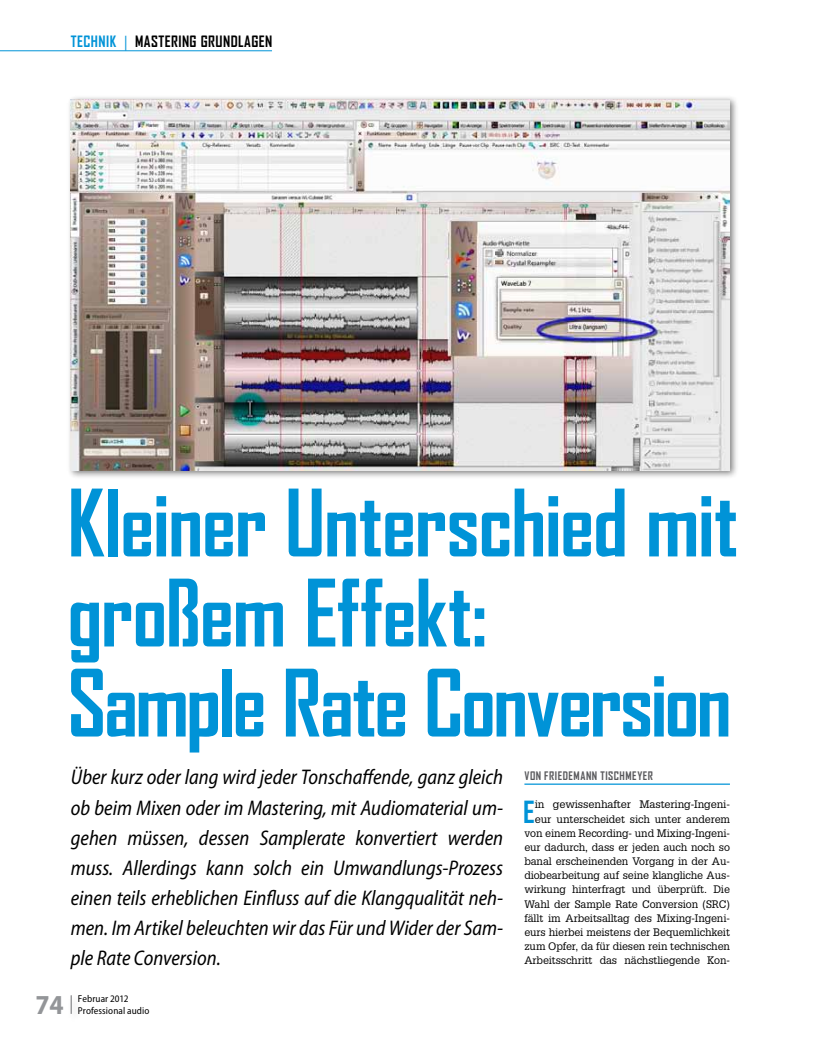
<style>
.page{position:relative;width:815px;height:1053px;background:#fff}
.page>*{position:absolute;margin:0;border:0;box-sizing:border-box;transform-origin:0 0}
.t1{font:700 88.75px/90px "Agency FB";letter-spacing:-.02em;color:#0093d7}
.t2{font:700 29.12px "Agency FB";color:#0093d7}
.t3{font:700 semi-condensed 27.5px "Myriad Pro";color:#939598}
.t4{font:italic semi-condensed 21.25px/30.1px "Myriad Pro";color:#000;text-align:justify;scale:.95 1}
.t5{font:700 15px "Agency FB";letter-spacing:.03em;color:#000}
.t6{font:700 11.25px "Agency FB";letter-spacing:.045em;color:#58585b}
.t7{font:10.62px/14.1px "Glypha LT Std";letter-spacing:-.01em;color:#000;text-align:right}
.t8{font:semi-condensed 10px/11.9px "Myriad Pro";letter-spacing:.005em;color:#000}
.s1{color:#0093d7}
.s2{font-family:"Myriad Pro";font-weight:400;font-stretch:semi-condensed;color:#0093d7}
</style>
<div class="page">
<svg style="left:71px;top:995px;width:1px;height:18px"></svg>
<hr style="left:0;top:50px;width:272px;height:1px;background:#0093d7">
<div style="left:66px;top:95px;width:673px;height:384px;background:#000;opacity:.5"></div>
<img style="left:71px;top:99px;width:659px;height:371px">
<hr style="left:524px;top:783px;width:206px;height:1px;background:#0093d7">
<h3 class="t5" style="left:71px;top:32px;width:203px"><span class="s1">TEchnik</span> <span class="s2">|</span> Mastering Grundlagen</h3>
<h1 class="t1" style="left:67px;top:476px;width:672px">Kleiner Unterschied mit großem Effekt:<br>Sample Rate Conversion</h1>
<p class="t6" style="left:524px;top:768px;width:130px">Von Friedemann Tischmeyer</p>
<h2 class="t2" style="left:523px;top:793px;width:13px">E</h2>
<p class="t4" style="left:71px;top:762px;width:457px">Über kurz oder lang wird jeder Tonschaffende, ganz gleich ob beim Mixen oder im Mastering, mit Audiomaterial um&shy;gehen müssen, dessen Samplerate konvertiert werden muss. Allerdings kann solch ein Umwandlungs-Prozess einen teils erheblichen Einfluss auf die Klangqualität neh&shy;men. Im Artikel beleuchten wir das Für und Wider der Sam&shy;ple Rate Conversion.</p>
<p class="t7" style="left:524px;top:797px;width:207px">in gewissenhafter Mastering-Ingeni&shy;eur unterscheidet sich unter anderem von einem Recording- und Mixing-Ingeni&shy;eur dadurch, dass er jeden auch noch so banal erscheinenden Vorgang in der Au&shy;diobearbeitung auf seine klangliche Aus&shy;wirkung hinterfragt und überprüft. Die Wahl der Sample Rate Conversion (SRC) fällt im Arbeitsalltag des Mixing-Ingeni&shy;eurs hierbei meistens der Bequemlichkeit zum Opfer, da für diesen rein technischen Arbeitsschritt das nächstliegende Kon-</p>
<h3 class="t3" style="left:35px;top:989px;width:30px">74</h3>
<p class="t8" style="left:78px;top:992px;width:73px">Februar 2012<br>Professional audio</p>
</div>
